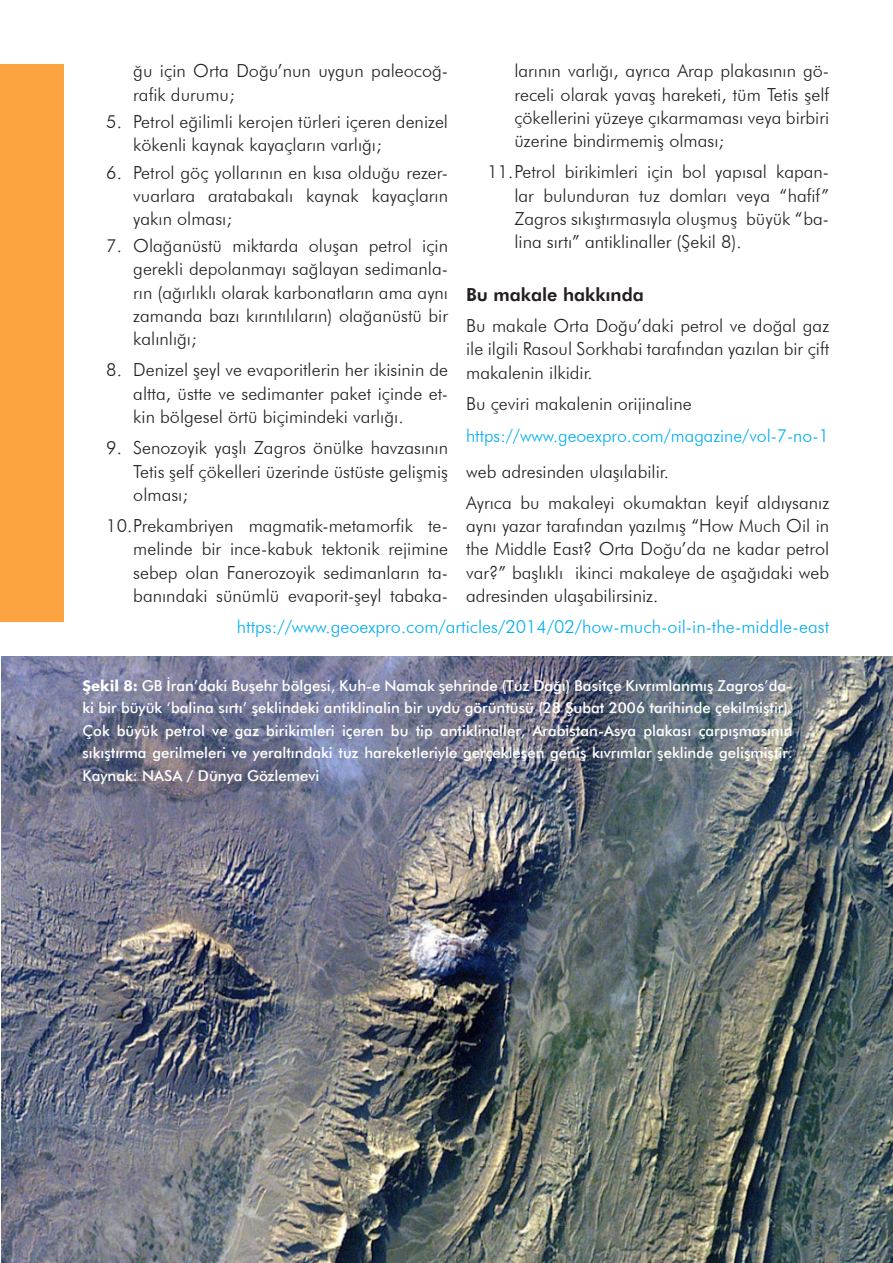
<style>
.page{position:relative;width:893px;height:1263px;background:#fff}
.page>*{position:absolute;margin:0;border:0;box-sizing:border-box;transform-origin:0 0}
._04_metin{font:300 18px/23.1px "Futura BT";color:#231f20;text-align:justify}
._04_metin-2{font:300 18px "Futura BT";color:#00aeef}
._03_ara_baslik{font:800 18px "Futura BT";color:#231f20}
._06_sekil_alti{font:500 15px/22.5px "Futura BT";color:#fff;text-align:justify}
.s1{font-family:"Futura Md BT Bold";font-weight:400}
</style>
<div class="page">
<div style="left:0;top:65px;width:64px;height:557px;background:#fca342"></div>
<img style="left:2px;top:657px;width:891px;height:606px">
<p class="_04_metin" style="left:133px;top:59px;width:316px">ğu için Orta Doğu’nun uygun paleocoğ&shy;rafik durumu;</p>
<p class="_04_metin" style="left:133px;top:110px;width:316px;text-indent:-27px">5. Petrol eğilimli kerojen türleri içeren denizel kökenli kaynak kayaçların varlığı;</p>
<p class="_04_metin" style="left:133px;top:160px;width:316px;text-indent:-27px">6. Petrol göç yollarının en kısa olduğu rezer&shy;vuarlara aratabakalı kaynak kayaçların yakın olması;</p>
<p class="_04_metin" style="left:133px;top:234px;width:316px;text-indent:-27px">7. Olağanüstü miktarda oluşan petrol için gerekli depolanmayı sağlayan sedimanla&shy;rın (ağırlıklı olarak karbonatların ama aynı zamanda bazı kırıntılıların) olağanüstü bir kalınlığı;</p>
<p class="_04_metin" style="left:133px;top:358px;width:316px;text-indent:-27px">8. Denizel şeyl ve evaporitlerin her ikisinin de altta, üstte ve sedimanter paket içinde et&shy;kin bölgesel örtü biçimindeki varlığı.</p>
<p class="_04_metin" style="left:133px;top:436px;width:316px;text-indent:-27px">9. Senozoyik yaşlı Zagros önülke havzasının Tetis şelf çökelleri üzerinde üstüste gelişmiş olması;</p>
<p class="_04_metin" style="left:133px;top:514px;width:316px;text-indent:-27px">10.Prekambriyen magmatik-metamorfik te&shy;melinde bir ince-kabuk tektonik rejimine sebep olan Fanerozoyik sedimanların ta&shy;banındaki sünümlü evaporit-şeyl tabaka-</p>
<p class="_04_metin" style="left:514px;top:59px;width:316px">larının varlığı, ayrıca Arap plakasının gö&shy;receli olarak yavaş hareketi, tüm Tetis şelf çökellerini yüzeye çıkarmaması veya birbiri üzerine bindirmemiş olması;</p>
<p class="_04_metin" style="left:514px;top:160px;width:316px;text-indent:-27px">11.Petrol birikimleri için bol yapısal kapan&shy;lar bulunduran tuz domları veya “hafif” Zagros sıkıştırmasıyla oluşmuş büyük “ba&shy;lina sırtı” antiklinaller (Şekil 8).</p>
<p class="_03_ara_baslik" style="left:466px;top:283px;width:179px">Bu makale hakkında</p>
<p class="_04_metin" style="left:466px;top:314px;width:365px">Bu makale Orta Doğu’daki petrol ve doğal gaz ile ilgili Rasoul Sorkhabi tarafından yazılan bir çift makalenin ilkidir.</p>
<p class="_04_metin" style="left:466px;top:392px;width:227px">Bu çeviri makalenin orijinaline</p>
<p class="_04_metin-2" style="left:466px;top:424px;width:364px">https://www.geoexpro.com/magazine/vol-7-no-1</p>
<p class="_04_metin" style="left:466px;top:459px;width:204px">web adresinden ulaşılabilir.</p>
<p class="_04_metin" style="left:466px;top:491px;width:365px">Ayrıca bu makaleyi okumaktan keyif aldıysanız aynı yazar tarafından yazılmış “How Much Oil in the Middle East? Orta Doğu’da ne kadar petrol var?” başlıklı ikinci makaleye de aşağıdaki web adresinden ulaşabilirsiniz.</p>
<p class="_04_metin-2" style="left:237px;top:615px;width:594px">https://www.geoexpro.com/articles/2014/02/how-much-oil-in-the-middle-east</p>
<p class="_06_sekil_alti" style="left:82px;top:674px;width:712px"><span class="s1">Şekil 8:</span> GB İran’daki Buşehr bölgesi, Kuh-e Namak şehrinde (Tuz Dağı) Basitçe Kıvrımlanmış Zagros’da&shy;ki bir büyük ‘balina sırtı’ şeklindeki antiklinalin bir uydu görüntüsü (28 Şubat 2006 tarihinde çekilmiştir).<br>Çok büyük petrol ve gaz birikimleri içeren bu tip antiklinaller, Arabistan-Asya plakası çarpışmasının sıkıştırma gerilmeleri ve yeraltındaki tuz hareketleriyle gerçekleşen geniş kıvrımlar şeklinde gelişmiştir.<br>Kaynak: NASA / Dünya Gözlemevi</p>
</div>
